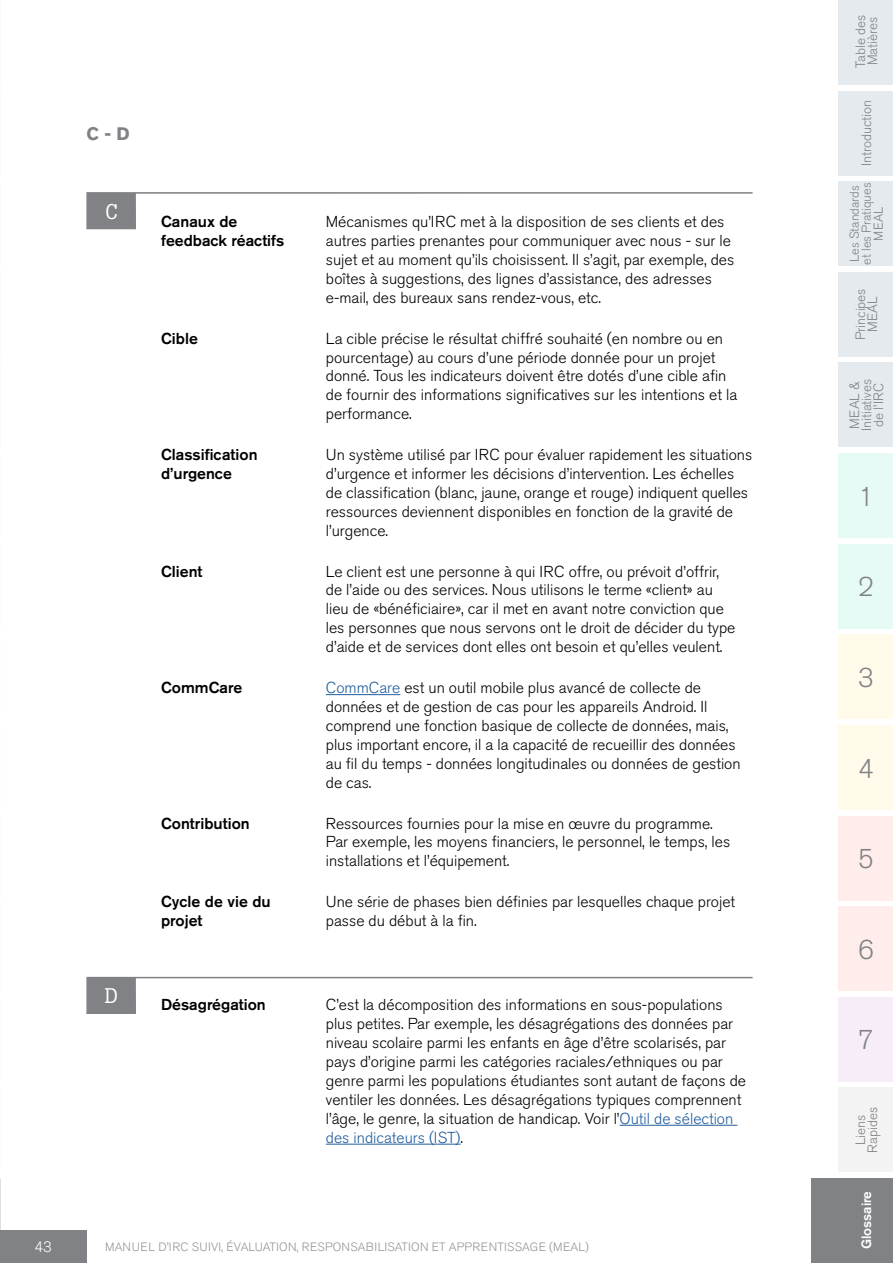
<style>
.page{position:relative;width:893px;height:1263px;background:#fff}
.page>*{position:absolute;margin:0;border:0;box-sizing:border-box;transform-origin:0 0}
.t1{font:300 27px "Akzidenz Grotesk Std";color:#818286}
.t2{font:21px "Boton";color:#fff}
.t3{font:700 18px "Akzidenz Grotesk Std";color:#818286}
.t4{font:300 15.75px/18.9px "Akzidenz Grotesk Std";color:#000}
.t5{font:500 15.75px/18.9px "Akzidenz Grotesk Std";color:#000}
.t6{font:300 15px "Akzidenz Grotesk Std";color:#fff}
.t7{font:300 13.5px/12px "Akzidenz Grotesk Std";color:#818286}
.t8{font:500 13.5px "Akzidenz Grotesk Std";color:#fff}
.t9{font:300 12.75px/12px "Akzidenz Grotesk Std";color:#818286;text-align:center}
.t10{font:300 12px "Akzidenz Grotesk Std";letter-spacing:.01em;color:#939598}
.s1{color:#215e9e}
</style>
<div class="page">
<div style="left:839px;top:0;width:54px;height:85px;background:#e4eaed"></div>
<div style="left:839px;top:91px;width:54px;height:84px;background:#e4eaed"></div>
<div style="left:839px;top:181px;width:54px;height:85px;background:#e4eaed"></div>
<div style="left:839px;top:272px;width:54px;height:85px;background:#e4eaed"></div>
<div style="left:839px;top:362px;width:54px;height:85px;background:#e4eaed"></div>
<div style="left:839px;top:453px;width:54px;height:85px;background:#e6faf6"></div>
<div style="left:839px;top:544px;width:54px;height:84px;background:#e6faf6"></div>
<div style="left:839px;top:634px;width:54px;height:85px;background:#fffaea"></div>
<div style="left:839px;top:725px;width:54px;height:85px;background:#fffaea"></div>
<div style="left:839px;top:816px;width:54px;height:84px;background:#feedea"></div>
<div style="left:839px;top:906px;width:54px;height:85px;background:#feedea"></div>
<div style="left:839px;top:997px;width:54px;height:85px;background:#f6edf8"></div>
<div style="left:839px;top:1087px;width:54px;height:85px;background:#f3f3f3"></div>
<div style="left:812px;top:1178px;width:81px;height:85px;background:#818286"></div>
<div style="left:0;top:1231px;width:86px;height:32px;background:#818286"></div>
<hr style="left:326px;top:694px;width:74px;height:1px;background:#215e9e">
<hr style="left:620px;top:1125px;width:117px;height:1px;background:#215e9e">
<hr style="left:326px;top:1144px;width:135px;height:1px;background:#215e9e">
<svg style="left:86px;top:192px;width:667px;height:38px"></svg>
<svg style="left:86px;top:976px;width:667px;height:38px"></svg>
<p class="t3" style="left:86px;top:124px;width:45px">C - D</p>
<h2 class="t2" style="left:105px;top:199px;width:14px">C</h2>
<p class="t5" style="left:161px;top:212px;width:125px">Canaux de feedback réactifs</p>
<p class="t5" style="left:161px;top:328px;width:38px">Cible</p>
<p class="t5" style="left:161px;top:445px;width:98px">Classification d’urgence</p>
<p class="t5" style="left:161px;top:561px;width:43px">Client</p>
<p class="t5" style="left:161px;top:678px;width:83px">CommCare</p>
<h2 class="t2" style="left:105px;top:983px;width:15px">D</h2>
<p class="t5" style="left:161px;top:813px;width:90px">Contribution</p>
<p class="t5" style="left:161px;top:892px;width:111px">Cycle de vie du projet</p>
<p class="t5" style="left:161px;top:995px;width:106px">Désagrégation</p>
<p class="t4" style="left:326px;top:213px;width:410px">Mécanismes qu’IRC met à la disposition de ses clients et des autres parties prenantes pour communiquer avec nous - sur le sujet et au moment qu’ils choisissent. Il s’agit, par exemple, des boîtes à suggestions, des lignes d’assistance, des adresses e-mail, des bureaux sans rendez-vous, etc.</p>
<p class="t4" style="left:326px;top:329px;width:413px">La cible précise le résultat chiffré souhaité (en nombre ou en pourcentage) au cours d’une période donnée pour un projet donné. Tous les indicateurs doivent être dotés d’une cible afin de fournir des informations significatives sur les intentions et la performance.</p>
<p class="t4" style="left:326px;top:445px;width:428px">Un système utilisé par IRC pour évaluer rapidement les situations d’urgence et informer les décisions d’intervention. Les échelles de classification (blanc, jaune, orange et rouge) indiquent quelles ressources deviennent disponibles en fonction de la gravité de l’urgence.</p>
<p class="t4" style="left:326px;top:562px;width:411px">Le client est une personne à qui IRC offre, ou prévoit d’offrir, de l’aide ou des services. Nous utilisons le terme «client» au lieu de «bénéficiaire», car il met en avant notre conviction que les personnes que nous servons ont le droit de décider du type d’aide et de services dont elles ont besoin et qu’elles veulent.</p>
<p class="t4" style="left:326px;top:678px;width:416px"><span class="s1">CommCare</span> est un outil mobile plus avancé de collecte de données et de gestion de cas pour les appareils Android. Il comprend une fonction basique de collecte de données, mais, plus important encore, il a la capacité de recueillir des données au fil du temps - données longitudinales ou données de gestion de cas.</p>
<p class="t4" style="left:326px;top:814px;width:406px">Ressources fournies pour la mise en œuvre du programme.<br>Par exemple, les moyens financiers, le personnel, le temps, les installations et l’équipement.</p>
<p class="t4" style="left:326px;top:893px;width:411px">Une série de phases bien définies par lesquelles chaque projet passe du début à la fin.</p>
<p class="t4" style="left:326px;top:996px;width:422px">C’est la décomposition des informations en sous-populations plus petites. Par exemple, les désagrégations des données par niveau scolaire parmi les enfants en âge d’être scolarisés, par pays d’origine parmi les catégories raciales/ethniques ou par genre parmi les populations étudiantes sont autant de façons de ventiler les données. Les désagrégations typiques comprennent l’âge, le genre, la situation de handicap. Voir l’<span class="s1">Outil de sélection des indicateurs (IST)</span>.</p>
<p class="t6" style="left:34px;top:1238px;width:20px">43</p>
<p class="t10" style="left:105px;top:1240px;width:485px">MANUEL D'IRC SUIVI, ÉVALUATION, RESPONSABILISATION ET APPRENTISSAGE (MEAL)</p>
<p class="t7" style="left:855px;top:68px;width:55px;rotate:-90deg">Table des<br>Matières</p>
<p class="t7" style="left:861px;top:166px;width:68px;rotate:-90deg">Introduction</p>
<p class="t9" style="left:849px;top:265px;width:84px;rotate:-90deg">Les Standards et les Pratiques<br>MEAL</p>
<p class="t7" style="left:855px;top:340px;width:53px;text-align:center;rotate:-90deg">Principes<br>MEAL</p>
<p class="t7" style="left:849px;top:431px;width:54px;rotate:-90deg">MEAL &amp;<br>Initiatives de l’IRC</p>
<h1 class="t1" style="left:858px;top:481px;width:17px">1</h1>
<h1 class="t1" style="left:858px;top:572px;width:17px">2</h1>
<h1 class="t1" style="left:858px;top:662px;width:17px">3</h1>
<h1 class="t1" style="left:858px;top:753px;width:17px">4</h1>
<h1 class="t1" style="left:858px;top:844px;width:17px">5</h1>
<h1 class="t1" style="left:858px;top:934px;width:17px">6</h1>
<h1 class="t1" style="left:858px;top:1025px;width:17px">7</h1>
<p class="t7" style="left:855px;top:1153px;width:47px;text-align:center;rotate:-90deg">Liens<br>Rapides</p>
<p class="t8" style="left:858px;top:1249px;width:60px;rotate:-90deg">Glossaire</p>
</div>
